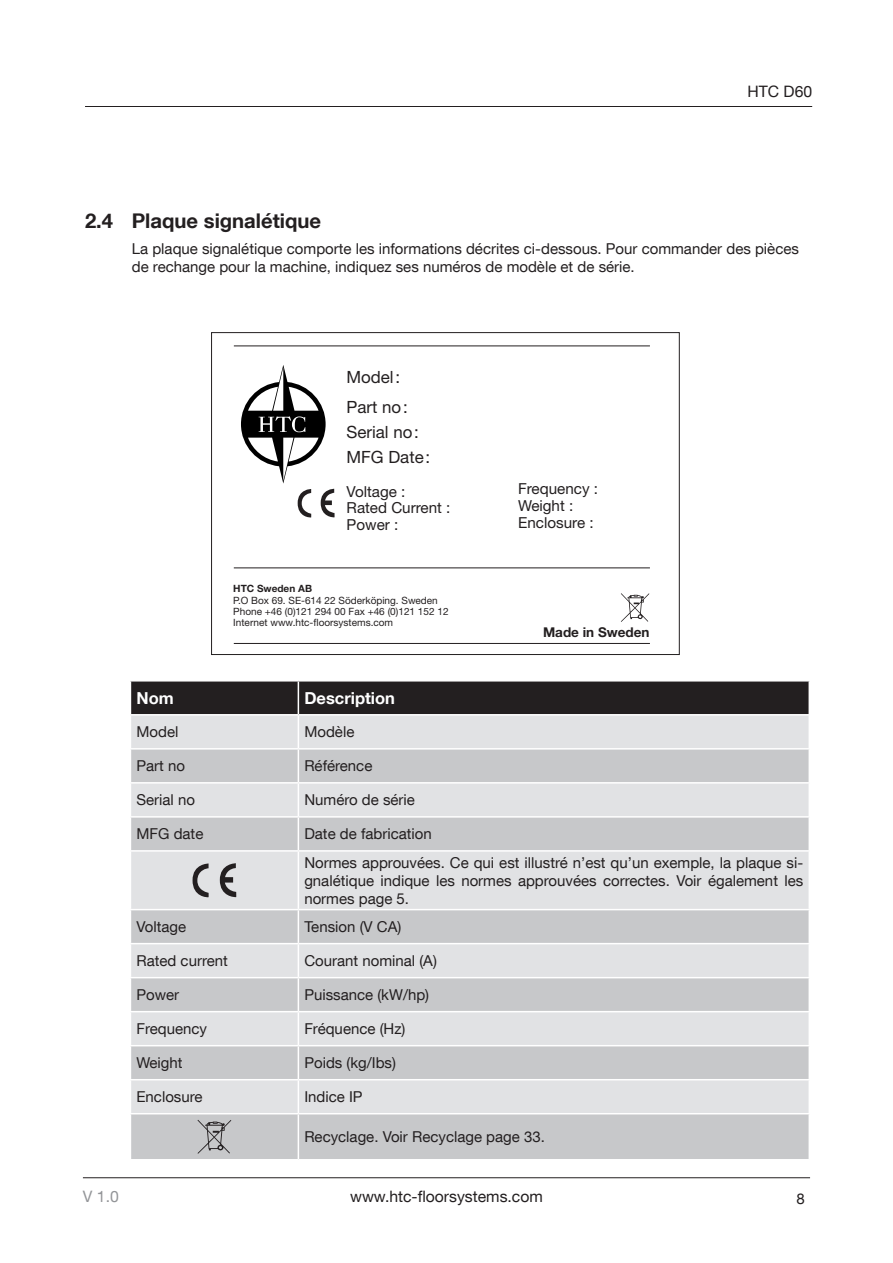
<style>
.page{position:relative;width:893px;height:1263px;background:#fff}
.page>*{position:absolute;margin:0;border:0;box-sizing:border-box;transform-origin:0 0}
.t1{font:700 20.25px "Helvetica Neue LT Com";color:#231f20}
.t2{font:16.95px/25.3px "Helvetica Neue LT Com";color:#231f20}
.Tabell_Rubrik_Text_v{font:700 16.5px "Helvetica Neue LT Com";color:#fff}
.t3{font:15.75px "Helvetica Neue LT Com";color:#231f20}
.t4{font:15.75px "Helvetica Neue LT Com";color:#939598}
.t5{font:15.15px/16.6px "Helvetica Neue LT Com";color:#231f20}
.Tabell_Text{font:15px/18px "Helvetica Neue LT Com";color:#231f20;text-align:justify}
.KAB_bodytext{font:15px/18px "Helvetica Neue LT Com";color:#231f20}
.t6{font:700 13.5px "Helvetica Neue LT Com";color:#231f20}
.t7{font:10.05px/11.2px "Helvetica Neue LT Com";color:#231f20}
.s1{font-weight:700}
</style>
<div class="page">
<hr style="left:85px;top:106px;width:727px;height:1px;background:#231f20">
<hr style="left:83px;top:1177px;width:727px;height:1px;background:#231f20">
<hr style="left:234px;top:643px;width:416px;height:1px;background:#231f20">
<hr style="left:234px;top:567px;width:416px;height:1px;background:#231f20">
<hr style="left:234px;top:345px;width:416px;height:1px;background:#231f20">
<svg style="left:241px;top:365px;width:94px;height:153px"></svg>
<svg style="left:621px;top:593px;width:28px;height:29px"></svg>
<div style="left:211px;top:332px;width:469px;height:323px;border:1px solid #231f20"></div>
<svg style="left:131px;top:681px;width:677px;height:101px;background:#9a9a9b"></svg>
<div style="left:131px;top:784px;width:677px;height:32px;background:#e1e2e4"></div>
<svg style="left:131px;top:818px;width:677px;height:341px;background:#d3d4d6"></svg>
<hr style="left:298px;top:681px;width:1px;height:33px;background:#fff">
<hr style="left:130px;top:714px;width:168px;height:1px;background:#fff">
<hr style="left:298px;top:714px;width:512px;height:1px;background:#fff">
<hr style="left:298px;top:715px;width:1px;height:33px;background:#fff">
<hr style="left:130px;top:748px;width:168px;height:1px;background:#fff">
<hr style="left:298px;top:748px;width:512px;height:1px;background:#fff">
<hr style="left:298px;top:749px;width:1px;height:33px;background:#fff">
<hr style="left:298px;top:784px;width:1px;height:32px;background:#fff">
<hr style="left:298px;top:818px;width:1px;height:32px;background:#fff">
<hr style="left:130px;top:850px;width:168px;height:2px;background:#fff">
<hr style="left:298px;top:850px;width:512px;height:2px;background:#fff">
<hr style="left:298px;top:852px;width:1px;height:57px;background:#fff">
<hr style="left:130px;top:909px;width:168px;height:1px;background:#fff">
<hr style="left:298px;top:909px;width:512px;height:1px;background:#fff">
<hr style="left:298px;top:910px;width:1px;height:33px;background:#fff">
<hr style="left:130px;top:943px;width:168px;height:1px;background:#fff">
<hr style="left:298px;top:943px;width:512px;height:1px;background:#fff">
<hr style="left:298px;top:944px;width:1px;height:33px;background:#fff">
<hr style="left:130px;top:977px;width:168px;height:1px;background:#fff">
<hr style="left:298px;top:977px;width:512px;height:1px;background:#fff">
<hr style="left:298px;top:978px;width:1px;height:33px;background:#fff">
<hr style="left:130px;top:1011px;width:168px;height:1px;background:#fff">
<hr style="left:298px;top:1011px;width:512px;height:1px;background:#fff">
<hr style="left:298px;top:1012px;width:1px;height:33px;background:#fff">
<hr style="left:130px;top:1045px;width:168px;height:1px;background:#fff">
<hr style="left:298px;top:1045px;width:512px;height:1px;background:#fff">
<hr style="left:298px;top:1046px;width:1px;height:33px;background:#fff">
<hr style="left:130px;top:1079px;width:168px;height:1px;background:#fff">
<hr style="left:298px;top:1079px;width:512px;height:1px;background:#fff">
<hr style="left:298px;top:1080px;width:1px;height:33px;background:#fff">
<hr style="left:130px;top:1113px;width:168px;height:1px;background:#fff">
<hr style="left:298px;top:1113px;width:512px;height:1px;background:#fff">
<hr style="left:298px;top:1114px;width:1px;height:45px;background:#fff">
<svg style="left:220px;top:863px;width:16px;height:34px"></svg>
<svg style="left:193px;top:863px;width:16px;height:34px"></svg>
<svg style="left:197px;top:1120px;width:34px;height:34px"></svg>
<p class="t3" style="left:747px;top:82px;width:66px">HTC D60</p>
<p class="t1" style="left:85px;top:208px;width:238px">2.4 Plaque signalétique</p>
<p class="KAB_bodytext" style="left:132px;top:240px;width:669px">La plaque signalétique comporte les informations décrites ci-dessous. Pour commander des pièces de rechange pour la machine, indiquez ses numéros de modèle et de série.</p>
<p class="t2" style="left:346px;top:363px;width:55px">Model:</p>
<p class="t2" style="left:346px;top:393px;width:85px">Part no:<br>Serial no:<br>MFG Date:</p>
<p class="t5" style="left:347px;top:483px;width:105px">Voltage :<br>Rated Current :<br>Power :</p>
<p class="t5" style="left:518px;top:480px;width:81px">Frequency :<br>Weight :<br>Enclosure :</p>
<p class="t7" style="left:233px;top:583px;width:217px"><span class="s1">HTC Sweden AB<br></span>P.O Box 69. SE-614 22 Söderköping. Sweden Phone +46 (0)121 294 00 Fax +46 (0)121 152 12<br>Internet www.htc-floorsystems.com</p>
<p class="t6" style="left:543px;top:624px;width:108px">Made in Sweden</p>
<p class="Tabell_Rubrik_Text_v" style="left:136px;top:687px;width:39px">Nom</p>
<p class="Tabell_Rubrik_Text_v" style="left:304px;top:687px;width:92px">Description</p>
<p class="Tabell_Text" style="left:136px;top:722px;width:43px">Model</p>
<p class="Tabell_Text" style="left:304px;top:722px;width:52px">Modèle</p>
<p class="Tabell_Text" style="left:136px;top:756px;width:50px">Part no</p>
<p class="Tabell_Text" style="left:304px;top:756px;width:70px">Référence</p>
<p class="Tabell_Text" style="left:136px;top:790px;width:60px">Serial no</p>
<p class="Tabell_Text" style="left:304px;top:790px;width:112px">Numéro de série</p>
<p class="Tabell_Text" style="left:136px;top:824px;width:68px">MFG date</p>
<p class="Tabell_Text" style="left:304px;top:824px;width:129px">Date de fabrication</p>
<p class="Tabell_Text" style="left:304px;top:853px;width:500px">Normes approuvées. Ce qui est illustré n’est qu’un exemple, la plaque si&shy;gnalétique indique les normes approuvées correctes. Voir également les normes page 5.</p>
<p class="Tabell_Text" style="left:136px;top:917px;width:51px">Voltage</p>
<p class="Tabell_Text" style="left:304px;top:917px;width:98px">Tension (V CA)</p>
<p class="Tabell_Text" style="left:136px;top:951px;width:93px">Rated current</p>
<p class="Tabell_Text" style="left:304px;top:951px;width:134px">Courant nominal (A)</p>
<p class="Tabell_Text" style="left:136px;top:985px;width:44px">Power</p>
<p class="Tabell_Text" style="left:304px;top:985px;width:126px">Puissance (kW/hp)</p>
<p class="Tabell_Text" style="left:136px;top:1019px;width:72px">Frequency</p>
<p class="Tabell_Text" style="left:304px;top:1019px;width:103px">Fréquence (Hz)</p>
<p class="Tabell_Text" style="left:136px;top:1053px;width:48px">Weight</p>
<p class="Tabell_Text" style="left:304px;top:1053px;width:93px">Poids (kg/Ibs)</p>
<p class="Tabell_Text" style="left:136px;top:1087px;width:68px">Enclosure</p>
<p class="Tabell_Text" style="left:304px;top:1087px;width:60px">Indice IP</p>
<p class="Tabell_Text" style="left:304px;top:1127px;width:242px">Recyclage. Voir Recyclage page 33.</p>
<p class="t4" style="left:83px;top:1187px;width:37px">V 1.0</p>
<p class="t3" style="left:350px;top:1187px;width:194px">www.htc-floorsystems.com</p>
<p class="KAB_bodytext" style="left:796px;top:1189px;width:10px">8</p>
</div>
